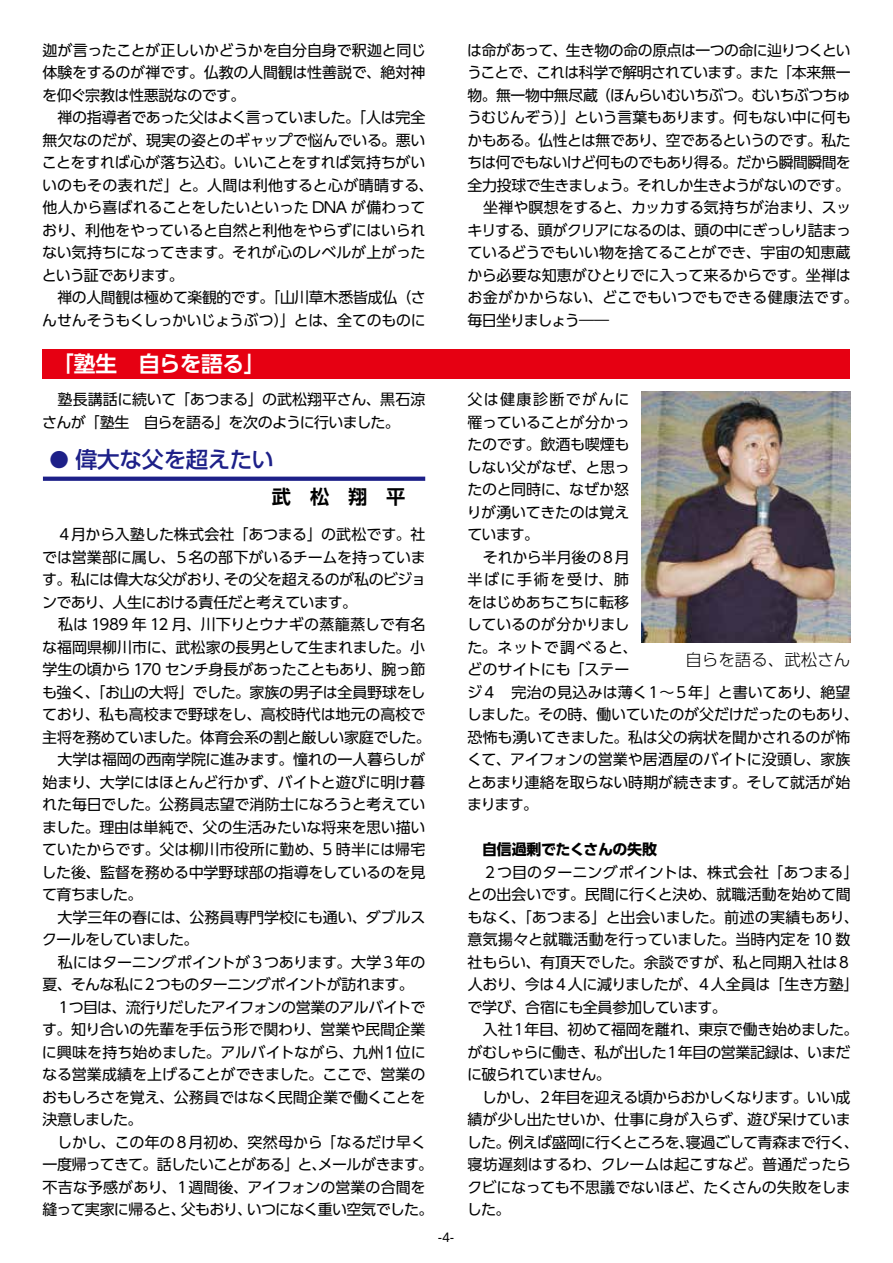
<style>
.page{position:relative;width:893px;height:1263px;background:#fff}
.page>*{position:absolute;margin:0;border:0;box-sizing:border-box;transform-origin:0 0}
.t1{font:500 22.5px "UD Shin Go Pr 6 N";letter-spacing:-.02em;color:#1d2088}
.t2{font:700 21.75px "UD Shin Go Pr 6 N De";letter-spacing:-.02em;color:#fff}
.t3{font:700 19.2px "UD Shin Go Pr 6 N De";color:#000}
.t4{font:300 16.5px "UD Shin Go Pr 6 N";color:#000}
.t5{font:15px/22.5px "UD Shin Go Pr 6 N";letter-spacing:-.02em;color:#000}
.t6{font:700 15px "UD Shin Go Pr 6 N";letter-spacing:-.03em;color:#000}
.t7{font:12px "UD Shin Go Pr 6 N";color:#000}
.s1{font-size:19.5px}
</style>
<div class="page">
<svg style="left:43px;top:477px;width:382px;height:4px;background:#25288c"></svg>
<img style="left:642px;top:392px;width:208px;height:251px">
<div style="left:43px;top:349px;width:807px;height:30px;background:#e60012"></div>
<p class="t5" style="left:42px;top:38px;width:393px">迦が言ったことが正しいかどうかを自分自身で釈迦と同じ体験をするのが禅です。仏教の人間観は性善説で、絶対神を仰ぐ宗教は性悪説なのです。<br>　禅の指導者であった父はよく言っていました。「人は完全無欠なのだが、現実の姿とのギャップで悩んでいる。悪いことをすれば心が落ち込む。いいことをすれば気持ちがいいのもその表れだ」と。人間は利他すると心が晴晴する、他人から喜ばれることをしたいといった DNA が備わっており、利他をやっていると自然と利他をやらずにはいられない気持ちになってきます。それが心のレベルが上がったという証であります。<br>　禅の人間観は極めて楽観的です。「山川草木悉皆成仏（さんせんそうもくしっかいじょうぶつ）」とは、全てのものに</p>
<h2 class="t2" style="left:52px;top:346px;width:215px">「塾生　自らを語る」</h2>
<p class="t5" style="left:42px;top:388px;width:385px">　塾長講話に続いて「あつまる」の武松翔平さん、黒石涼さんが「塾生　自らを語る」を次のように行いました。</p>
<h1 class="t1" style="left:49px;top:442px;width:226px"><span class="s1">●</span> 偉大な父を超えたい</h1>
<p class="t3" style="left:272px;top:481px;width:135px">武　松　翔　平</p>
<p class="t5" style="left:42px;top:523px;width:393px">　４月から入塾した株式会社「あつまる」の武松です。社では営業部に属し、５名の部下がいるチームを持っています。私には偉大な父がおり、その父を超えるのが私のビジョンであり、人生における責任だと考えています。<br>　私は 1989 年 12 月、川下りとウナギの蒸籠蒸しで有名な福岡県柳川市に、武松家の長男として生まれました。小学生の頃から 170 センチ身長があったこともあり、腕っ節も強く、「お山の大将」でした。家族の男子は全員野球をしており、私も高校まで野球をし、高校時代は地元の高校で主将を務めていました。体育会系の割と厳しい家庭でした。　大学は福岡の西南学院に進みます。憧れの一人暮らしが始まり、大学にはほとんど行かず、バイトと遊びに明け暮れた毎日でした。公務員志望で消防士になろうと考えていました。理由は単純で、父の生活みたいな将来を思い描いていたからです。父は柳川市役所に勤め、5 時半には帰宅した後、監督を務める中学野球部の指導をしているのを見て育ちました。<br>　大学三年の春には、公務員専門学校にも通い、ダブルスクールをしていました。<br>　私にはターニングポイントが３つあります。大学３年の夏、そんな私に２つものターニングポイントが訪れます。<br>　１つ目は、流行りだしたアイフォンの営業のアルバイトです。知り合いの先輩を手伝う形で関わり、営業や民間企業に興味を持ち始めました。アルバイトながら、九州１位になる営業成績を上げることができました。ここで、営業のおもしろさを覚え、公務員ではなく民間企業で働くことを決意しました。<br>　しかし、この年の８月初め、突然母から「なるだけ早く一度帰ってきて。話したいことがある」と、メールがきます。不吉な予感があり、１週間後、アイフォンの営業の合間を縫って実家に帰ると、父もおり、いつになく重い空気でした。</p>
<p class="t7" style="left:438px;top:1227px;width:17px">-4-</p>
<p class="t5" style="left:467px;top:38px;width:393px">は命があって、生き物の命の原点は一つの命に辿りつくということで、これは科学で解明されています。また「本来無一物。無一物中無尽蔵（ほんらいむいちぶつ。むいちぶつちゅうむじんぞう）」という言葉もあります。何もない中に何もかもある。仏性とは無であり、空であるというのです。私たちは何でもないけど何ものでもあり得る。だから瞬間瞬間を全力投球で生きましょう。それしか生きようがないのです。　坐禅や瞑想をすると、カッカする気持ちが治まり、スッキリする、頭がクリアになるのは、頭の中にぎっしり詰まっているどうでもいい物を捨てることができ、宇宙の知恵蔵から必要な知恵がひとりでに入って来るからです。坐禅はお金がかからない、どこでもいつでもできる健康法です。毎日坐りましょう――</p>
<p class="t5" style="left:467px;top:388px;width:393px">父は健康診断でがんに<br>罹っていることが分かっ<br>たのです。飲酒も喫煙も<br>しない父がなぜ、と思っ<br>たのと同時に、なぜか怒<br>りが湧いてきたのは覚え<br>ています。<br>　それから半月後の８月<br>半ばに手術を受け、肺<br>をはじめあちこちに転移<br>しているのが分かりまし<br>た。ネットで調べると、<br>どのサイトにも「ステー<br>ジ４　完治の見込みは薄く１～５年」と書いてあり、絶望しました。その時、働いていたのが父だけだったのもあり、恐怖も湧いてきました。私は父の病状を聞かされるのが怖くて、アイフォンの営業や居酒屋のバイトに没頭し、家族とあまり連絡を取らない時期が続きます。そして就活が始まります。</p>
<p class="t6" style="left:468px;top:837px;width:191px">　自信過剰でたくさんの失敗</p>
<p class="t5" style="left:467px;top:860px;width:394px">　２つ目のターニングポイントは、株式会社「あつまる」との出会いです。民間に行くと決め、就職活動を始めて間もなく、「あつまる」と出会いました。前述の実績もあり、意気揚々と就職活動を行っていました。当時内定を 10 数社もらい、有頂天でした。余談ですが、私と同期入社は８人おり、今は４人に減りましたが、４人全員は「生き方塾」で学び、合宿にも全員参加しています。<br>　入社１年目、初めて福岡を離れ、東京で働き始めました。がむしゃらに働き、私が出した１年目の営業記録は、いまだに破られていません。<br>　しかし、２年目を迎える頃からおかしくなります。いい成績が少し出たせいか、仕事に身が入らず、遊び呆けていました。例えば盛岡に行くところを、寝過ごして青森まで行く、寝坊遅刻はするわ、クレームは起こすなど。普通だったらクビになっても不思議でないほど、たくさんの失敗をしました。</p>
<p class="t4" style="left:685px;top:646px;width:166px">自らを語る、武松さん</p>
</div>
